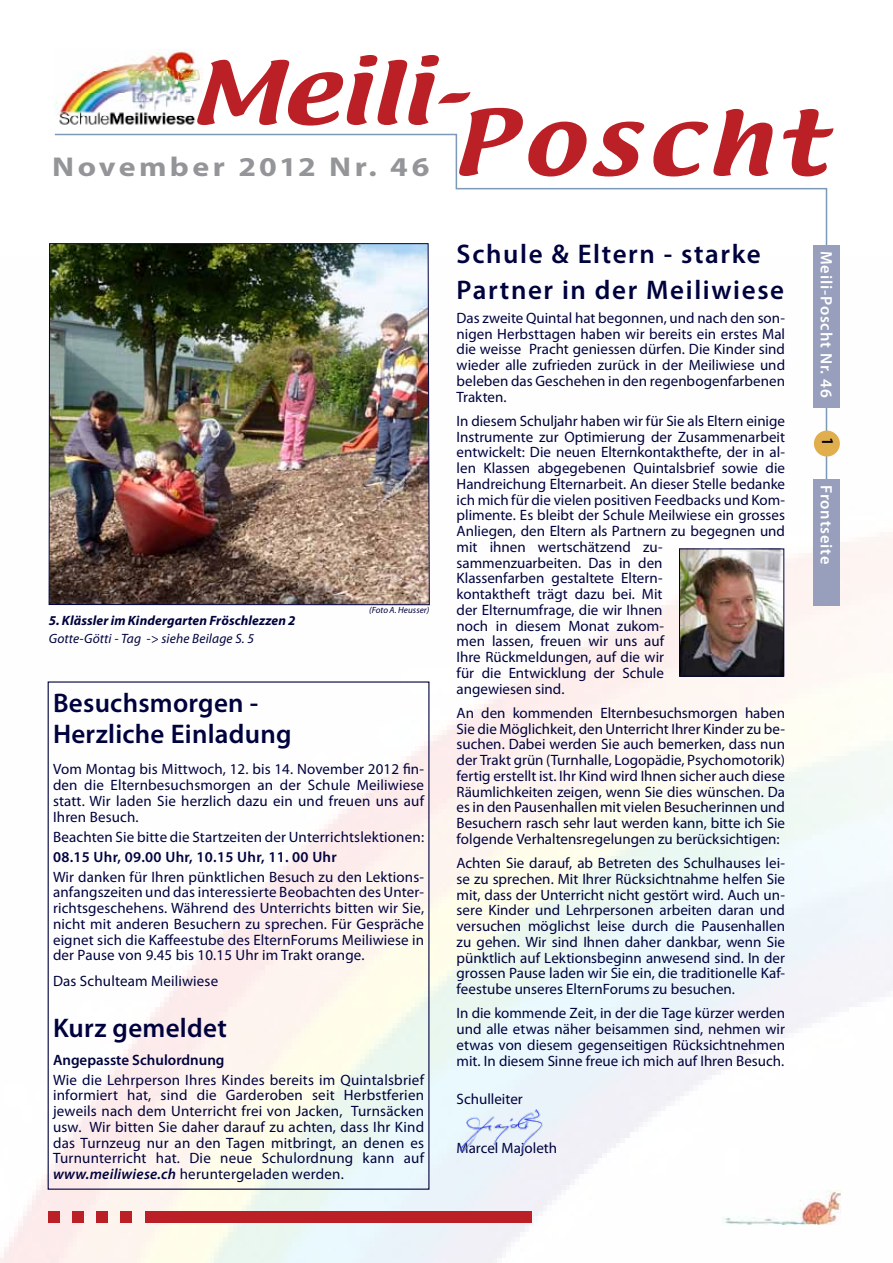
<style>
.page{position:relative;width:893px;height:1263px;background:#fff}
.page>*{position:absolute;margin:0;border:0;box-sizing:border-box;transform-origin:0 0}
.t1{font:79.2px "Textile";letter-spacing:.07em;color:#ba2025;scale:1.23 1}
.t2{font:77.1px "Textile";letter-spacing:-.02em;color:#ba2025;scale:1.28 1}
.t3{font:700 27.3px "Myriad Pro";letter-spacing:.105em;color:#939598;scale:1.17 1}
.t4{font:600 27px/31.5px "Myriad Pro";letter-spacing:.015em;color:#00023d}
.t5{font:600 27px/35.5px "Myriad Pro";letter-spacing:.06em;color:#00023d}
.t6{font:600 16.5px "Myriad Pro";letter-spacing:.05em;color:#fff}
.t7{font:600 16.5px "Myriad Pro";color:#000}
.t8{font:15px/15.8px "Myriad Pro";color:#00023d;text-align:justify}
.t9{font:italic 700 13.5px "Myriad Pro";letter-spacing:.01em;color:#00023d}
.t10{font:italic 13.5px "Myriad Pro";letter-spacing:.01em;color:#00023d}
.t11{font:italic 9px "Myriad Pro";letter-spacing:.01em;color:#00023d}
.s1{font-style:italic}
.s2{font-weight:600}
.s3{font-weight:600;font-style:italic}
</style>
<div class="page">
<img style="left:0;top:340px;width:893px;height:923px">
<svg style="left:54px;top:133px;width:774px;height:469px"></svg>
<div style="left:813px;top:245px;width:27px;height:162px;background:#979fbc"></div>
<div style="left:814px;top:431px;width:26px;height:25px;background:#e1ae4e;border-radius:50%"></div>
<div style="left:813px;top:481px;width:27px;height:123px;background:#979fbc"></div>
<img style="left:721px;top:1190px;width:119px;height:34px">
<img style="left:49px;top:243px;width:381px;height:362px">
<img style="left:56px;top:50px;width:146px;height:75px">
<div style="left:48px;top:1211px;width:12px;height:12px;background:#ba2025"></div>
<div style="left:73px;top:1211px;width:11px;height:12px;background:#ba2025"></div>
<div style="left:96px;top:1211px;width:12px;height:12px;background:#ba2025"></div>
<div style="left:121px;top:1211px;width:11px;height:12px;background:#ba2025"></div>
<div style="left:145px;top:1211px;width:387px;height:12px;background:#ba2025"></div>
<img style="left:681px;top:551px;width:101px;height:123px">
<div style="left:679px;top:549px;width:105px;height:127px;border:1px solid #00023d"></div>
<img style="left:444px;top:1103px;width:110px;height:57px">
<p class="t2" style="left:188px;top:39px;width:232px">Meili<span class="s1">-</span></p>
<p class="t1" style="left:451px;top:87px;width:306px">Poscht</p>
<p class="t3" style="left:52px;top:149px;width:324px">November 2012 Nr. 46</p>
<p class="t9" style="left:49px;top:612px;width:248px">5. Klässler im Kindergarten Fröschlezzen 2</p>
<p class="t10" style="left:49px;top:630px;width:207px">Gotte-Götti - Tag -&gt; siehe Beilage S. 5</p>
<p class="t11" style="left:369px;top:605px;width:62px">(Foto A. Heusser)</p>
<p class="t4" style="left:53px;top:686px;width:240px">Besuchsmorgen -<br>Herzliche Einladung</p>
<p class="t8" style="left:53px;top:761px;width:373px">Vom Montag bis Mittwoch, 12. bis 14. November 2012 fin&shy;den die Elternbesuchsmorgen an der Schule Meiliwiese statt. Wir laden Sie herzlich dazu ein und freuen uns auf Ihren Besuch.</p>
<p class="t8" style="left:53px;top:826px;width:373px;line-height:20px;text-align:left">Beachten Sie bitte die Startzeiten der Unterrichtslektionen:<br><span class="s2">08.15 Uhr, 09.00 Uhr, 10.15 Uhr, 11. 00 Uhr<br></span>Wir danken für Ihren pünktlichen Besuch zu den Lektions-</p>
<p class="t8" style="left:53px;top:884px;width:373px">anfangszeiten und das interessierte Beobachten des Unter&shy;richtsgeschehens. Während des Unterrichts bitten wir Sie, nicht mit anderen Besuchern zu sprechen. Für Gespräche eignet sich die Kaffeestube des ElternForums Meiliwiese in der Pause von 9.45 bis 10.15 Uhr im Trakt orange.</p>
<p class="t8" style="left:53px;top:973px;width:167px">Das Schulteam Meiliwiese</p>
<p class="t4" style="left:53px;top:1012px;width:175px">Kurz gemeldet</p>
<p class="t8" style="left:53px;top:1049px;width:373px;line-height:20px"><span class="s2">Angepasste Schulordnung<br></span>Wie die Lehrperson Ihres Kindes bereits im Quintalsbrief</p>
<p class="t8" style="left:53px;top:1087px;width:373px">informiert hat, sind die Garderoben seit Herbstferien jeweils nach dem Unterricht frei von Jacken, Turnsäcken usw. Wir bitten Sie daher darauf zu achten, dass Ihr Kind das Turnzeug nur an den Tagen mitbringt, an denen es Turnunterricht hat. Die neue Schulordnung kann auf <span class="s3">www.meiliwiese.ch</span> heruntergeladen werden.</p>
<p class="t5" style="left:457px;top:236px;width:329px">Schule &amp; Eltern - starke<br>Partner in der Meiliwiese</p>
<p class="t8" style="left:457px;top:310px;width:330px">Das zweite Quintal hat begonnen, und nach den son&shy;nigen Herbsttagen haben wir bereits ein erstes Mal die weisse Pracht geniessen dürfen. Die Kinder sind wieder alle zufrieden zurück in der Meiliwiese und beleben das Geschehen in den regenbogenfarbenen Trakten.</p>
<p class="t8" style="left:457px;top:413px;width:330px;text-align:left">In diesem Schuljahr haben wir für Sie als Eltern einige Instrumente zur Optimierung der Zusammenarbeit entwickelt: Die neuen Elternkontakthefte, der in al&shy;len Klassen abgegebenen Quintalsbrief sowie die Handreichung Elternarbeit. An dieser Stelle bedanke ich mich für die vielen positiven Feedbacks und Kom&shy;plimente. Es bleibt der Schule Meilwiese ein grosses Anliegen, den Eltern als Partnern zu begegnen und mit ihnen wertschätzend zu&shy;sammenzuarbeiten. Das in den<br>Klassenfarben gestaltete Eltern-<br>kontaktheft trägt dazu bei. Mit<br>der Elternumfrage, die wir Ihnen<br>noch in diesem Monat zukom-<br>men lassen, freuen wir uns auf<br>Ihre Rückmeldungen, auf die wir<br>für die Entwicklung der Schule<br>angewiesen sind.</p>
<p class="t8" style="left:457px;top:705px;width:330px">An den kommenden Elternbesuchsmorgen haben Sie die Möglichkeit, den Unterricht Ihrer Kinder zu be&shy;suchen. Dabei werden Sie auch bemerken, dass nun der Trakt grün (Turnhalle, Logopädie, Psychomotorik) fertig erstellt ist. Ihr Kind wird Ihnen sicher auch diese Räumlichkeiten zeigen, wenn Sie dies wünschen. Da es in den Pausenhallen mit vielen Besucherinnen und Besuchern rasch sehr laut werden kann, bitte ich Sie folgende Verhaltensregelungen zu berücksichtigen:</p>
<p class="t8" style="left:457px;top:855px;width:330px">Achten Sie darauf, ab Betreten des Schulhauses lei&shy;se zu sprechen. Mit Ihrer Rücksichtnahme helfen Sie mit, dass der Unterricht nicht gestört wird. Auch un&shy;sere Kinder und Lehrpersonen arbeiten daran und versuchen möglichst leise durch die Pausenhallen zu gehen. Wir sind Ihnen daher dankbar, wenn Sie pünktlich auf Lektionsbeginn anwesend sind. In der grossen Pause laden wir Sie ein, die traditionelle Kaf&shy;feestube unseres ElternForums zu besuchen.</p>
<p class="t8" style="left:457px;top:1005px;width:330px">In die kommende Zeit, in der die Tage kürzer werden und alle etwas näher beisammen sind, nehmen wir etwas von diesem gegenseitigen Rücksichtnehmen mit. In diesem Sinne freue ich mich auf Ihren Besuch.</p>
<p class="t8" style="left:457px;top:1091px;width:68px">Schulleiter</p>
<p class="t8" style="left:457px;top:1140px;width:102px">Marcel Majoleth</p>
<p class="t6" style="left:837px;top:251px;width:149px;rotate:90deg">Meili-Poscht Nr. 46</p>
<p class="t7" style="left:838px;top:437px;width:10px;rotate:90deg">1</p>
<p class="t6" style="left:837px;top:485px;width:81px;rotate:90deg">Frontseite</p>
</div>
